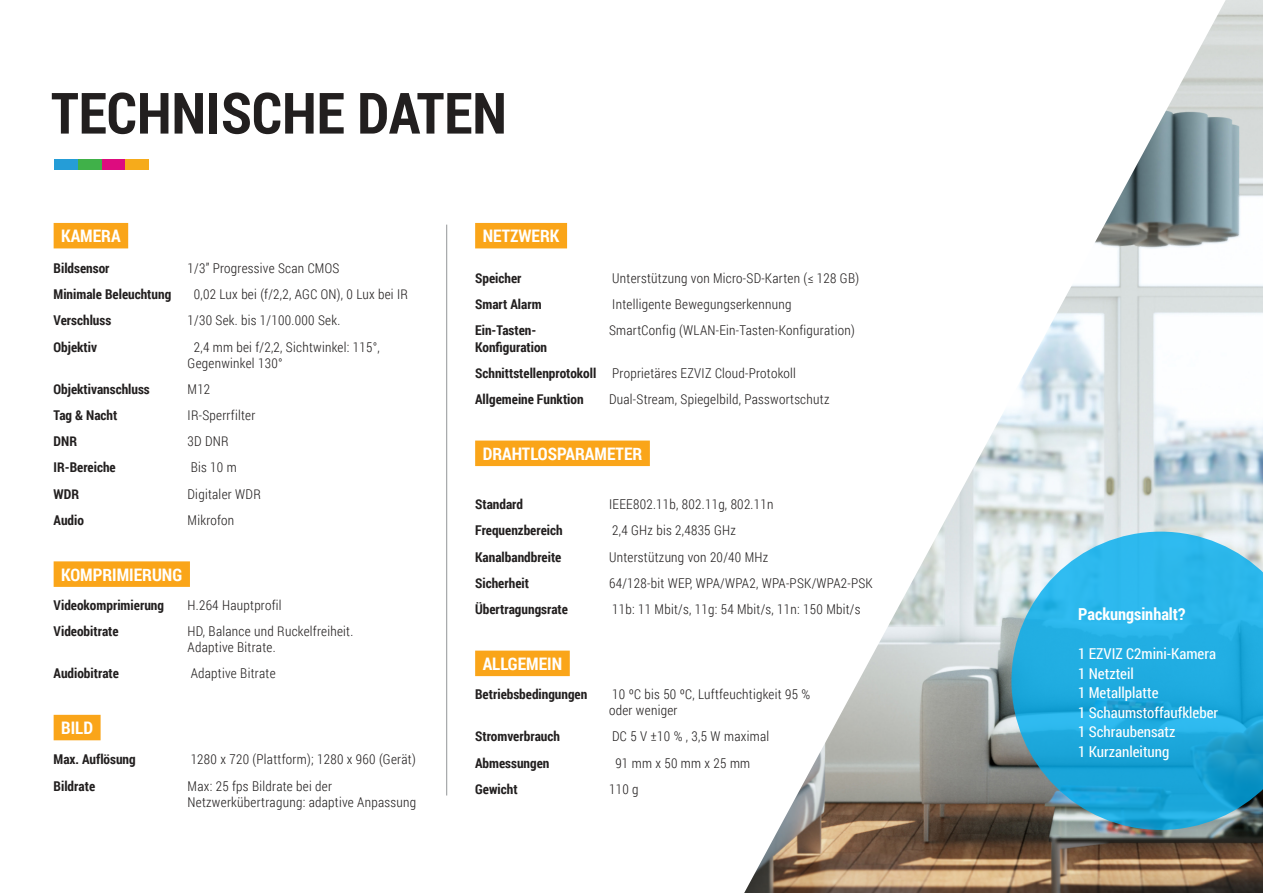
<style>
.page{position:relative;width:1263px;height:893px;background:#fff}
.page>*{position:absolute;margin:0;border:0;box-sizing:border-box;transform-origin:0 0}
.t1{font:700 57px "Roboto Condensed";color:#221f1f}
.t2{font:700 17.25px "Roboto Condensed";color:#fff}
.t3{font:700 16.5px "Roboto Condensed";color:#fff}
.t4{font:15px/19.5px "Roboto Condensed";color:#fff}
.t5{font:300 13.5px/16.2px "Roboto Condensed";letter-spacing:.02em;color:#221f1f}
.t6{font:700 13.5px/16.2px "Roboto Condensed";color:#221f1f}
.s1{font-weight:300}
</style>
<div class="page">
<img style="left:744px;top:0;width:519px;height:893px">
<div style="left:54px;top:159px;width:24px;height:10px;background:#259dd7"></div>
<div style="left:78px;top:159px;width:24px;height:10px;background:#40b149"></div>
<div style="left:102px;top:159px;width:24px;height:10px;background:#dd0c7f"></div>
<div style="left:125px;top:159px;width:24px;height:10px;background:#f6ab1b"></div>
<div style="left:54px;top:223px;width:74px;height:25px;background:#faa519"></div>
<div style="left:54px;top:561px;width:136px;height:26px;background:#faa519"></div>
<div style="left:54px;top:715px;width:47px;height:25px;background:#faa519"></div>
<div style="left:475px;top:223px;width:92px;height:25px;background:#faa519"></div>
<div style="left:475px;top:441px;width:175px;height:25px;background:#faa519"></div>
<div style="left:475px;top:651px;width:95px;height:25px;background:#faa519"></div>
<svg style="left:1011px;top:532px;width:252px;height:298px;background:#3aacd6"></svg>
<hr style="left:446px;top:225px;width:1px;height:570px;background:#939597">
<h1 class="t1" style="left:51px;top:90px;width:457px">TECHNISCHE DATEN</h1>
<p class="t2" style="left:61px;top:229px;width:61px">KAMERA</p>
<p class="t6" style="left:54px;top:261px;width:57px">Bildsensor</p>
<p class="t5" style="left:188px;top:261px;width:153px">1/3” Progressive Scan CMOS</p>
<p class="t6" style="left:54px;top:287px;width:119px">Minimale Beleuchtung</p>
<p class="t5" style="left:194px;top:287px;width:216px">0,02 Lux bei (f/2,2, AGC ON), 0 Lux bei IR</p>
<p class="t6" style="left:54px;top:314px;width:59px">Verschluss</p>
<p class="t5" style="left:188px;top:313px;width:154px">1/30 Sek. bis 1/100.000 Sek.</p>
<p class="t6" style="left:54px;top:340px;width:45px">Objektiv</p>
<p class="t5" style="left:188px;top:338px;width:194px;text-indent:6px">2,4 mm bei f/2,2, Sichtwinkel: 115°,<br>Gegenwinkel 130°</p>
<p class="t6" style="left:54px;top:382px;width:98px">Objektivanschluss</p>
<p class="t5" style="left:188px;top:382px;width:24px">M12</p>
<p class="t6" style="left:54px;top:408px;width:65px">Tag &amp; Nacht</p>
<p class="t5" style="left:188px;top:408px;width:69px">IR-Sperrfilter</p>
<p class="t6" style="left:54px;top:434px;width:25px">DNR</p>
<p class="t5" style="left:188px;top:434px;width:43px">3D DNR</p>
<p class="t6" style="left:54px;top:460px;width:64px">IR-Bereiche</p>
<p class="t5" style="left:191px;top:459px;width:47px">Bis 10 m</p>
<p class="t6" style="left:54px;top:487px;width:27px">WDR</p>
<p class="t5" style="left:188px;top:487px;width:75px">Digitaler WDR</p>
<p class="t6" style="left:54px;top:513px;width:32px">Audio</p>
<p class="t5" style="left:188px;top:513px;width:48px">Mikrofon</p>
<p class="t2" style="left:61px;top:568px;width:123px">KOMPRIMIERUNG</p>
<p class="t6" style="left:54px;top:598px;width:112px">Videokomprimierung</p>
<p class="t5" style="left:188px;top:598px;width:96px">H.264 Hauptprofil</p>
<p class="t6" style="left:54px;top:624px;width:67px">Videobitrate</p>
<p class="t5" style="left:188px;top:624px;width:167px">HD, Balance und Ruckelfreiheit.<br>Adaptive Bitrate.</p>
<p class="t6" style="left:54px;top:666px;width:67px">Audiobitrate</p>
<p class="t5" style="left:191px;top:666px;width:86px">Adaptive Bitrate</p>
<p class="t2" style="left:61px;top:721px;width:33px">BILD</p>
<p class="t6" style="left:54px;top:752px;width:84px">Max. Auflösung</p>
<p class="t5" style="left:191px;top:752px;width:227px">1280 x 720 (Plattform); 1280 x 960 (Gerät)</p>
<p class="t6" style="left:54px;top:779px;width:43px">Bildrate</p>
<p class="t5" style="left:188px;top:777px;width:230px">Max: 25 fps Bildrate bei der<br>Netzwerkübertragung: adaptive Anpassung</p>
<p class="t2" style="left:483px;top:229px;width:78px">NETZWERK</p>
<p class="t6" style="left:475px;top:271px;width:48px">Speicher</p>
<p class="t5" style="left:612px;top:270px;width:248px">Unterstützung von Micro-SD-Karten (≤ 128 GB)</p>
<p class="t6" style="left:475px;top:297px;width:68px">Smart Alarm</p>
<p class="t5" style="left:612px;top:296px;width:181px">Intelligente Bewegungserkennung</p>
<p class="t6" style="left:475px;top:323px;width:74px">Ein-Tasten-<br>Konfiguration</p>
<p class="t5" style="left:609px;top:322px;width:247px">SmartConfig (WLAN-Ein-Tasten-Konfiguration)</p>
<p class="t6" style="left:475px;top:361px;width:322px;line-height:26.1px">Schnittstellenprotokoll <span class="s1">Proprietäres EZVIZ Cloud-Protokoll<br></span>Allgemeine Funktion</p>
<p class="t5" style="left:609px;top:390px;width:222px">Dual-Stream, Spiegelbild, Passwortschutz</p>
<p class="t2" style="left:483px;top:447px;width:161px">DRAHTLOSPARAMETER</p>
<p class="t6" style="left:475px;top:497px;width:49px">Standard</p>
<p class="t5" style="left:609px;top:496px;width:166px">IEEE802.11b, 802.11g, 802.11n</p>
<p class="t6" style="left:475px;top:522px;width:89px">Frequenzbereich</p>
<p class="t5" style="left:612px;top:522px;width:125px">2,4 GHz bis 2,4835 GHz</p>
<p class="t6" style="left:475px;top:548px;width:88px">Kanalbandbreite</p>
<p class="t5" style="left:609px;top:548px;width:161px">Unterstützung von 20/40 MHz</p>
<p class="t6" style="left:475px;top:576px;width:55px">Sicherheit</p>
<p class="t5" style="left:609px;top:574px;width:265px">64/128-bit WEP, WPA/WPA2, WPA-PSK/WPA2-PSK</p>
<p class="t6" style="left:475px;top:600px;width:94px">Übertragungsrate</p>
<p class="t5" style="left:612px;top:600px;width:250px">11b: 11 Mbit/s, 11g: 54 Mbit/s, 11n: 150 Mbit/s</p>
<p class="t2" style="left:483px;top:657px;width:81px">ALLGEMEIN</p>
<p class="t6" style="left:475px;top:686px;width:114px">Betriebsbedingungen</p>
<p class="t5" style="left:609px;top:686px;width:203px">10 ºC bis 50 ºC, Luftfeuchtigkeit 95 % oder weniger</p>
<p class="t6" style="left:475px;top:728px;width:86px">Stromverbrauch</p>
<p class="t5" style="left:612px;top:728px;width:158px">DC 5 V ±10 % , 3,5 W maximal</p>
<p class="t6" style="left:475px;top:754px;width:76px">Abmessungen</p>
<p class="t5" style="left:615px;top:754px;width:136px">91 mm x 50 mm x 25 mm</p>
<p class="t6" style="left:475px;top:782px;width:44px">Gewicht</p>
<p class="t5" style="left:609px;top:780px;width:31px">110 g</p>
<p class="t3" style="left:1078px;top:607px;width:109px">Packungsinhalt?</p>
<p class="t4" style="left:1078px;top:645px;width:141px">1 EZVIZ C2mini-Kamera<br>1 Netzteil<br>1 Metallplatte<br>1 Schaumstoffaufkleber<br>1 Schraubensatz<br>1 Kurzanleitung</p>
</div>
